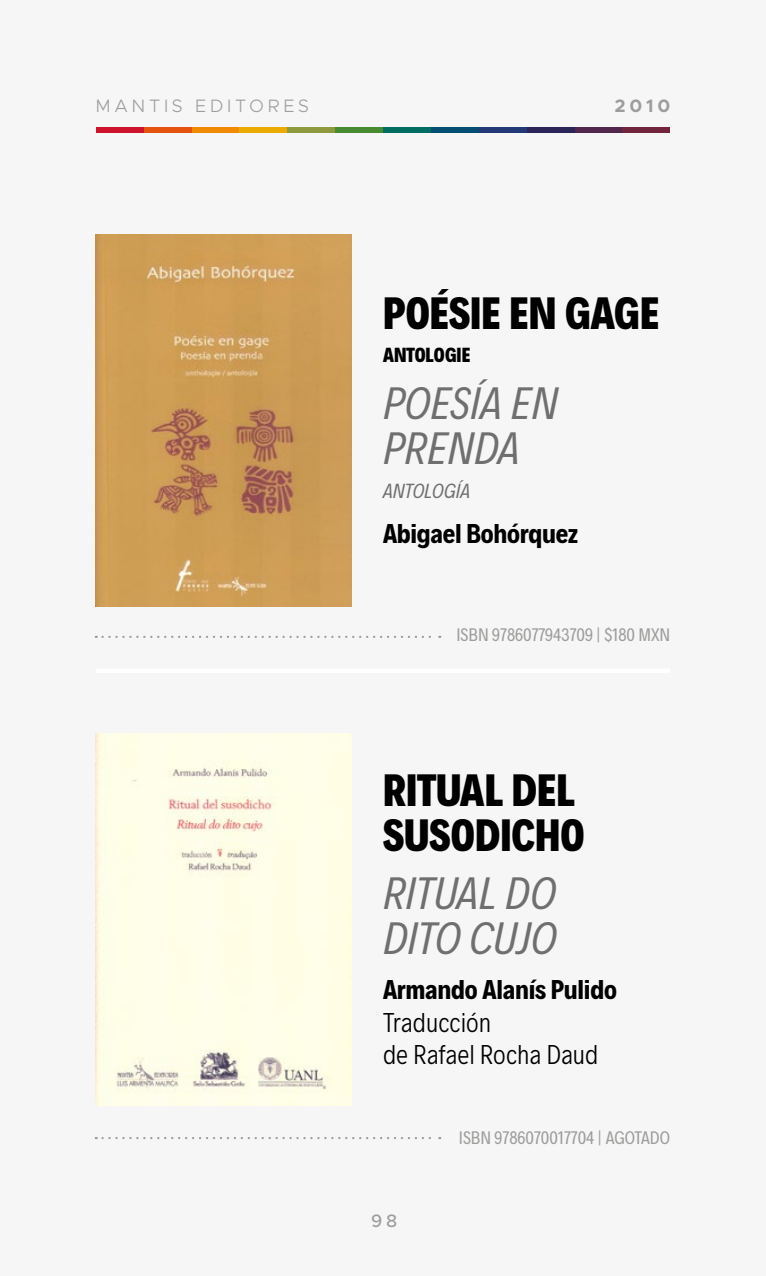
<style>
.page{position:relative;width:766px;height:1276px;background:#fff}
.page>*{position:absolute;margin:0;border:0;box-sizing:border-box;transform-origin:0 0}
.t1{font:800 45px/45px "Decalotype";color:#000}
.t2{font:italic 45px/45px "Decalotype";color:#706f6f}
.t3{font:700 27px "Decalotype";letter-spacing:-.01em;color:#000}
.t4{font:300 27px/32.4px "Decalotype";color:#000}
.t5{font:800 20.25px "Decalotype";color:#000}
.t6{font:italic 20.25px "Decalotype";color:#706f6f}
.t7{font:18px "Decalotype";color:#9d9d9c}
.t8{font:300 18px "Metropolis";letter-spacing:.2em;color:#9d9d9c}
.t9{font:700 18px "Metropolis";color:#9d9d9c}
.t10{font:500 18px "Metropolis";color:#9d9d9c}
</style>
<div class="page">
<div style="left:0;top:0;width:765px;height:1276px;background:#f6f6f6"></div>
<div style="left:96px;top:668px;width:574px;height:5px;background:#fff"></div>
<div style="left:574px;top:128px;width:48px;height:5px;background:#52274e"></div>
<div style="left:526px;top:128px;width:48px;height:5px;background:#2a2458"></div>
<div style="left:478px;top:128px;width:48px;height:5px;background:#233977"></div>
<div style="left:431px;top:128px;width:47px;height:5px;background:#044e71"></div>
<div style="left:383px;top:128px;width:48px;height:5px;background:#006e63"></div>
<div style="left:335px;top:128px;width:48px;height:5px;background:#498b33"></div>
<div style="left:287px;top:128px;width:48px;height:5px;background:#8f993e"></div>
<div style="left:239px;top:128px;width:48px;height:5px;background:#ecab03"></div>
<div style="left:191px;top:128px;width:48px;height:5px;background:#f18a04"></div>
<div style="left:144px;top:128px;width:47px;height:5px;background:#e6530f"></div>
<div style="left:96px;top:128px;width:48px;height:5px;background:#ce132d"></div>
<div style="left:622px;top:128px;width:48px;height:5px;background:#72253d"></div>
<svg style="left:96px;top:636px;width:344px;height:2px"></svg>
<svg style="left:96px;top:1137px;width:344px;height:2px"></svg>
<img style="left:96px;top:234px;width:255px;height:372px">
<img style="left:96px;top:733px;width:255px;height:372px">
<p class="t8" style="left:96px;top:94px;width:215px">MANTIS EDITORES</p>
<p class="t9" style="left:614px;top:94px;width:57px">2010</p>
<h1 class="t1" style="left:383px;top:288px;width:278px">POÉSIE EN GAGE</h1>
<p class="t5" style="left:383px;top:340px;width:89px">ANTOLOGIE</p>
<h1 class="t2" style="left:383px;top:379px;width:177px">POESÍA EN<br>PRENDA</h1>
<p class="t6" style="left:383px;top:476px;width:89px">ANTOLOGÍA</p>
<h2 class="t3" style="left:383px;top:514px;width:197px">Abigael Bohórquez</h2>
<p class="t7" style="left:456px;top:622px;width:215px">ISBN 9786077943709 | $180 MXN</p>
<h1 class="t1" style="left:383px;top:766px;width:203px">RITUAL DEL<br>SUSODICHO</h1>
<h1 class="t2" style="left:383px;top:868px;width:175px">RITUAL DO<br>DITO CUJO</h1>
<h2 class="t3" style="left:383px;top:971px;width:235px">Armando Alanís Pulido</h2>
<h2 class="t4" style="left:383px;top:1004px;width:217px">Traducción<br>de Rafael Rocha Daud</h2>
<p class="t10" style="left:371px;top:1209px;width:28px">98</p>
<p class="t7" style="left:459px;top:1124px;width:213px">ISBN 9786070017704 | AGOTADO</p>
</div>
